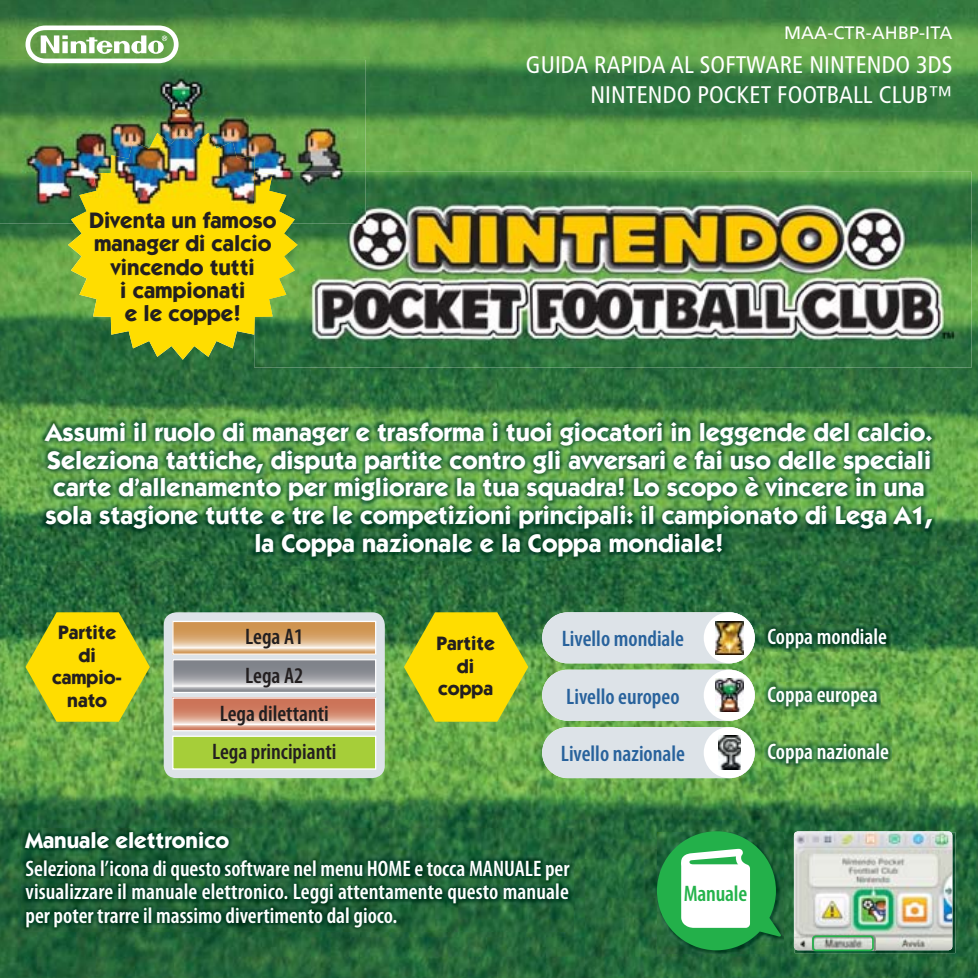
<style>
.page{position:relative;width:978px;height:978px;background:#fff}
.page>*{position:absolute;margin:0;border:0;box-sizing:border-box;transform-origin:0 0}
.t1{font:700 25.5px/27.6px "Itc Kabel LT";color:#fff;text-align:center}
.t2{font:condensed 24px/29.7px "Frutiger LT";letter-spacing:.005em;color:#fff;text-align:right}
.t3{font:600 condensed 22.5px/27.6px "Myriad Pro";color:#fff}
.t4{font:700 22.5px/23.4px "Itc Kabel LT";color:#231f20;text-align:center}
.t5{font:600 condensed 22.5px "Myriad Pro";color:#28629c}
.t6{font:600 condensed 22.5px/38.4px "Myriad Pro";color:#231f20;text-align:center}
.t7{font:600 condensed 22.5px "Myriad Pro";letter-spacing:-.01em;color:#24b34b}
.t8{font:700 19.5px/22.5px "Itc Kabel LT";letter-spacing:-.005em;color:#231f20;text-align:center}
.t9{font:18px "Frutiger LT";letter-spacing:.005em;color:#fff}
.s1{font-family:"Itc Kabel LT";font-weight:700;font-stretch:normal}
</style>
<div class="page">
<img style="left:0;top:0;width:978px;height:978px">
<hr style="left:0;top:0;width:1px;height:94px;background:#008a4b">
<img style="left:0;top:12px;width:1px;height:48px">
<svg style="left:68px;top:224px;width:186px;height:136px;background:#d3c70e"></svg>
<img style="left:0;top:60px;width:366px;height:164px">
<img style="left:71px;top:130px;width:184px;height:94px">
<img style="left:254px;top:172px;width:718px;height:196px">
<img style="left:254px;top:224px;width:44px;height:111px">
<img style="left:295px;top:172px;width:71px;height:52px">
<img style="left:254px;top:172px;width:41px;height:52px">
<svg style="left:26px;top:612px;width:124px;height:110px;background:#d3c911"></svg>
<svg style="left:404px;top:612px;width:124px;height:110px;background:#d2c911"></svg>
<div style="left:542px;top:612px;width:213px;height:51px;background:#dde3e8;border-radius:26px"></div>
<div style="left:542px;top:670px;width:213px;height:51px;background:#dde3e8;border-radius:26px"></div>
<div style="left:542px;top:727px;width:213px;height:51px;background:#dde3e8;border-radius:26px"></div>
<div style="left:704px;top:612px;width:51px;height:51px;background:#fff;border-radius:50%"></div>
<img style="left:715px;top:621px;width:28px;height:33px">
<div style="left:704px;top:670px;width:51px;height:51px;background:#fff;border-radius:50%"></div>
<img style="left:715px;top:679px;width:28px;height:33px">
<div style="left:704px;top:727px;width:51px;height:51px;background:#fff;border-radius:50%"></div>
<img style="left:718px;top:736px;width:22px;height:33px">
<div style="left:164px;top:612px;width:221px;height:166px;background:#dde3e8;border-radius:13px"></div>
<svg style="left:174px;top:623px;width:200px;height:30px;background:#dbae7c"></svg>
<div style="left:172px;top:621px;width:204px;height:34px;border:1px solid #fff"></div>
<svg style="left:174px;top:661px;width:200px;height:30px;background:#9ea0a6"></svg>
<div style="left:172px;top:659px;width:204px;height:34px;border:1px solid #fff"></div>
<svg style="left:174px;top:699px;width:200px;height:30px;background:#d89780"></svg>
<div style="left:172px;top:697px;width:204px;height:34px;border:1px solid #fff"></div>
<div style="left:173px;top:736px;width:203px;height:33px;background:#a6ce39"></div>
<div style="left:172px;top:736px;width:204px;height:34px;border:1px solid #fff"></div>
<svg style="left:26px;top:25px;width:153px;height:38px"></svg>
<img style="left:21px;top:828px;width:552px;height:103px">
<img style="left:658px;top:832px;width:126px;height:121px">
<svg style="left:657px;top:831px;width:125px;height:119px"></svg>
<img style="left:795px;top:832px;width:160px;height:121px">
<img style="left:794px;top:831px;width:158px;height:119px;border-radius:4px">
<img style="left:812px;top:936px;width:63px;height:16px">
<div style="left:812px;top:935px;width:62px;height:16px;border:2px solid #24b34b;border-radius:3px"></div>
<img style="left:764px;top:625px;width:126px;height:27px">
<img style="left:764px;top:683px;width:117px;height:26px">
<img style="left:764px;top:740px;width:128px;height:27px">
<img style="left:41px;top:418px;width:895px;height:142px">
<p class="t4" style="left:89px;top:211px;width:189px">Diventa un famoso manager di calcio vincendo tutti<br>i campionati<br>e le coppe!</p>
<p class="t9" style="left:784px;top:24px;width:170px">MAA-CTR-AHBP-ITA</p>
<p class="t2" style="left:526px;top:53px;width:428px">GUIDA RAPIDA AL SOFTWARE NINTENDO 3DS<br>NINTENDO POCKET FOOTBALL CLUB™</p>
<p class="t1" style="left:45px;top:421px;width:889px">Assumi il ruolo di manager e trasforma i tuoi giocatori in leggende del calcio.<br>Seleziona tattiche, disputa partite contro gli avversari e fai uso delle speciali carte d’allenamento per migliorare la tua squadra! Lo scopo è vincere in una sola stagione tutte e tre le competizioni principali: il campionato di Lega A1, la Coppa nazionale e la Coppa mondiale!</p>
<p class="t8" style="left:52px;top:623px;width:71px">Partite di campio&shy;nato</p>
<p class="t8" style="left:436px;top:634px;width:60px">Partite di coppa</p>
<p class="t6" style="left:212px;top:620px;width:126px">Lega A1<br>Lega A2<br>Lega dilettanti<br>Lega principianti</p>
<p class="t5" style="left:562px;top:630px;width:124px">Livello mondiale</p>
<p class="t5" style="left:566px;top:688px;width:115px">Livello europeo</p>
<p class="t5" style="left:561px;top:745px;width:126px">Livello nazionale</p>
<p class="t3" style="left:767px;top:625px;width:121px">Coppa mondiale</p>
<p class="t3" style="left:767px;top:682px;width:112px">Coppa europea</p>
<p class="t3" style="left:767px;top:740px;width:123px">Coppa nazionale</p>
<p class="t3" style="left:26px;top:829px;width:546px"><span class="s1">Manuale elettronico<br></span>Seleziona l’icona di questo software nel menu HOME e tocca MANUALE per</p>
<p class="t3" style="left:26px;top:882px;width:545px;line-height:23.4px">visualizzare il manuale elettronico. Leggi attentamente questo manuale per poter trarre il massimo divertimento dal gioco.</p>
<p class="t7" style="left:684px;top:884px;width:65px">Manuale</p>
</div>
